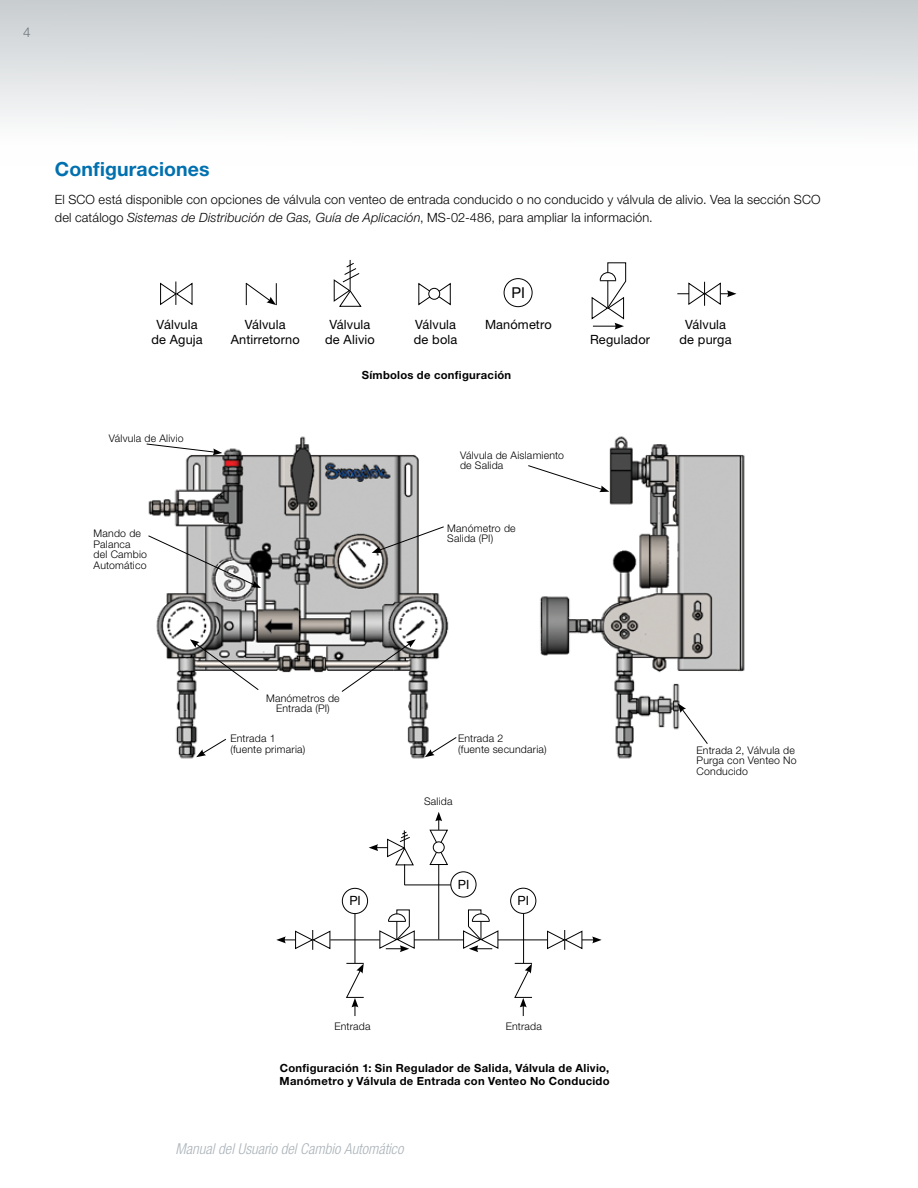
<style>
.page{position:relative;width:918px;height:1188px;background:#fff}
.page>*{position:absolute;margin:0;border:0;box-sizing:border-box;transform-origin:0 0}
.t1{font:700 19.5px "Helvetica Neue LT Std";letter-spacing:.005em;color:#0070af}
.t2{font:italic 300 condensed 15px "Helvetica Neue LT Std";color:#acb4ba}
.t3{font:15px "Helvetica Neue LT Std";color:#000}
.t4{font:300 13.5px "Helvetica Neue LT Std";color:#6a747b}
.t5{font:300 12.75px/18.8px "Helvetica Neue LT Std";letter-spacing:.015em;color:#000}
.t6{font:12.75px/15px "Helvetica Neue LT Std";letter-spacing:.01em;color:#000;text-align:center}
.t7{font:700 11.25px/12.8px "Helvetica Neue LT Std";letter-spacing:.025em;color:#000}
.t8{font:300 10.5px/10.5px "Helvetica Neue LT Std";letter-spacing:.02em;color:#000}
.s1{font-style:italic}
</style>
<div class="page">
<div style="left:0;top:0;width:918px;height:166px;background:linear-gradient(to bottom,#c8cccf,#fff)"></div>
<img style="left:148px;top:436px;width:301px;height:323px">
<img style="left:540px;top:436px;width:205px;height:323px">
<svg style="left:146px;top:443px;width:76px;height:12px"></svg>
<svg style="left:148px;top:535px;width:113px;height:53px"></svg>
<svg style="left:196px;top:738px;width:31px;height:19px"></svg>
<svg style="left:425px;top:736px;width:32px;height:21px"></svg>
<svg style="left:372px;top:526px;width:73px;height:27px"></svg>
<svg style="left:190px;top:639px;width:69px;height:52px"></svg>
<svg style="left:341px;top:639px;width:75px;height:54px"></svg>
<svg style="left:528px;top:465px;width:81px;height:27px"></svg>
<svg style="left:678px;top:703px;width:30px;height:42px"></svg>
<hr style="left:498px;top:940px;width:49px;height:1px;background:#000">
<svg style="left:547px;top:930px;width:55px;height:20px"></svg>
<svg style="left:379px;top:909px;width:36px;height:43px"></svg>
<svg style="left:463px;top:909px;width:36px;height:43px"></svg>
<svg style="left:429px;top:812px;width:19px;height:53px"></svg>
<div style="left:510px;top:888px;width:26px;height:26px;border:1px solid #000;border-radius:50%"></div>
<div style="left:450px;top:871px;width:26px;height:26px;border:1px solid #000;border-radius:50%"></div>
<div style="left:342px;top:888px;width:26px;height:26px;border:1px solid #000;border-radius:50%"></div>
<hr style="left:414px;top:940px;width:50px;height:1px;background:#000">
<hr style="left:330px;top:940px;width:50px;height:1px;background:#000">
<hr style="left:355px;top:914px;width:1px;height:49px;background:#000">
<hr style="left:405px;top:885px;width:46px;height:1px;background:#000">
<svg style="left:276px;top:930px;width:55px;height:20px"></svg>
<hr style="left:438px;top:864px;width:1px;height:75px;background:#000">
<svg style="left:369px;top:830px;width:45px;height:55px"></svg>
<svg style="left:346px;top:963px;width:18px;height:53px"></svg>
<hr style="left:523px;top:914px;width:1px;height:49px;background:#000">
<svg style="left:514px;top:963px;width:18px;height:53px"></svg>
<svg style="left:245px;top:282px;width:32px;height:23px"></svg>
<div style="left:504px;top:278px;width:28px;height:29px;border:1px solid #000;border-radius:50%"></div>
<svg style="left:591px;top:262px;width:36px;height:68px"></svg>
<svg style="left:677px;top:282px;width:59px;height:24px"></svg>
<hr style="left:350px;top:260px;width:1px;height:30px;background:#000">
<svg style="left:333px;top:262px;width:29px;height:45px"></svg>
<svg style="left:418px;top:282px;width:33px;height:24px"></svg>
<div style="left:429px;top:288px;width:11px;height:11px;background:#fff;border-radius:50%"></div>
<div style="left:428px;top:288px;width:12px;height:12px;border:1px solid #000;border-radius:50%"></div>
<svg style="left:160px;top:282px;width:33px;height:24px"></svg>
<p class="t4" style="left:23px;top:24px;width:9px">4</p>
<h1 class="t1" style="left:55px;top:157px;width:156px">Configuraciones</h1>
<p class="t5" style="left:55px;top:189px;width:767px">El SCO está disponible con opciones de válvula con venteo de entrada conducido o no conducido y válvula de alivio. Vea la sección SCO del catálogo <span class="s1">Sistemas de Distribución de Gas, Guía de Aplicación</span>, MS-02-486, para ampliar la información.</p>
<p class="t6" style="left:151px;top:317px;width:53px">Válvula de Aguja</p>
<p class="t8" style="left:109px;top:432px;width:76px">Válvula de Alivio</p>
<p class="t8" style="left:94px;top:528px;width:55px">Mando de<br>Palanca del Cambio<br>Automático</p>
<h2 class="t3" style="left:512px;top:284px;width:15px">PI</h2>
<p class="t6" style="left:325px;top:317px;width:51px">Válvula de Alivio</p>
<p class="t6" style="left:414px;top:317px;width:45px;text-align:left">Válvula de bola</p>
<p class="t6" style="left:231px;top:317px;width:71px">Válvula<br>Antirretorno</p>
<p class="t6" style="left:485px;top:317px;width:68px">Manómetro</p>
<p class="t7" style="left:362px;top:368px;width:151px">Símbolos de configuración</p>
<p class="t6" style="left:590px;top:332px;width:61px">Regulador</p>
<p class="t8" style="left:460px;top:450px;width:106px">Válvula de Aislamiento de Salida</p>
<p class="t8" style="left:447px;top:522px;width:70px">Manómetro de<br>Salida (PI)</p>
<p class="t6" style="left:680px;top:317px;width:54px">Válvula de purga</p>
<p class="t8" style="left:266px;top:693px;width:75px;text-align:center">Manómetros de<br>Entrada (PI)</p>
<p class="t8" style="left:230px;top:733px;width:76px">Entrada 1 (fuente primaria)</p>
<p class="t8" style="left:458px;top:733px;width:90px">Entrada 2<br>(fuente secundaria)</p>
<p class="t8" style="left:424px;top:796px;width:30px">Salida</p>
<p class="t6" style="left:349px;top:893px;width:13px">PI</p>
<p class="t6" style="left:458px;top:876px;width:13px">PI</p>
<p class="t6" style="left:518px;top:893px;width:13px">PI</p>
<p class="t8" style="left:334px;top:1021px;width:38px">Entrada</p>
<p class="t8" style="left:506px;top:1021px;width:38px">Entrada</p>
<p class="t7" style="left:280px;top:1061px;width:332px">Configuración 1: Sin Regulador de Salida, Válvula de Alivio,<br>Manómetro y Válvula de Entrada con Venteo No Conducido</p>
<h2 class="t2" style="left:176px;top:1140px;width:229px">Manual del Usuario del Cambio Automático</h2>
<p class="t8" style="left:697px;top:745px;width:102px">Entrada 2, Válvula de<br>Purga con Venteo No<br>Conducido</p>
</div>
